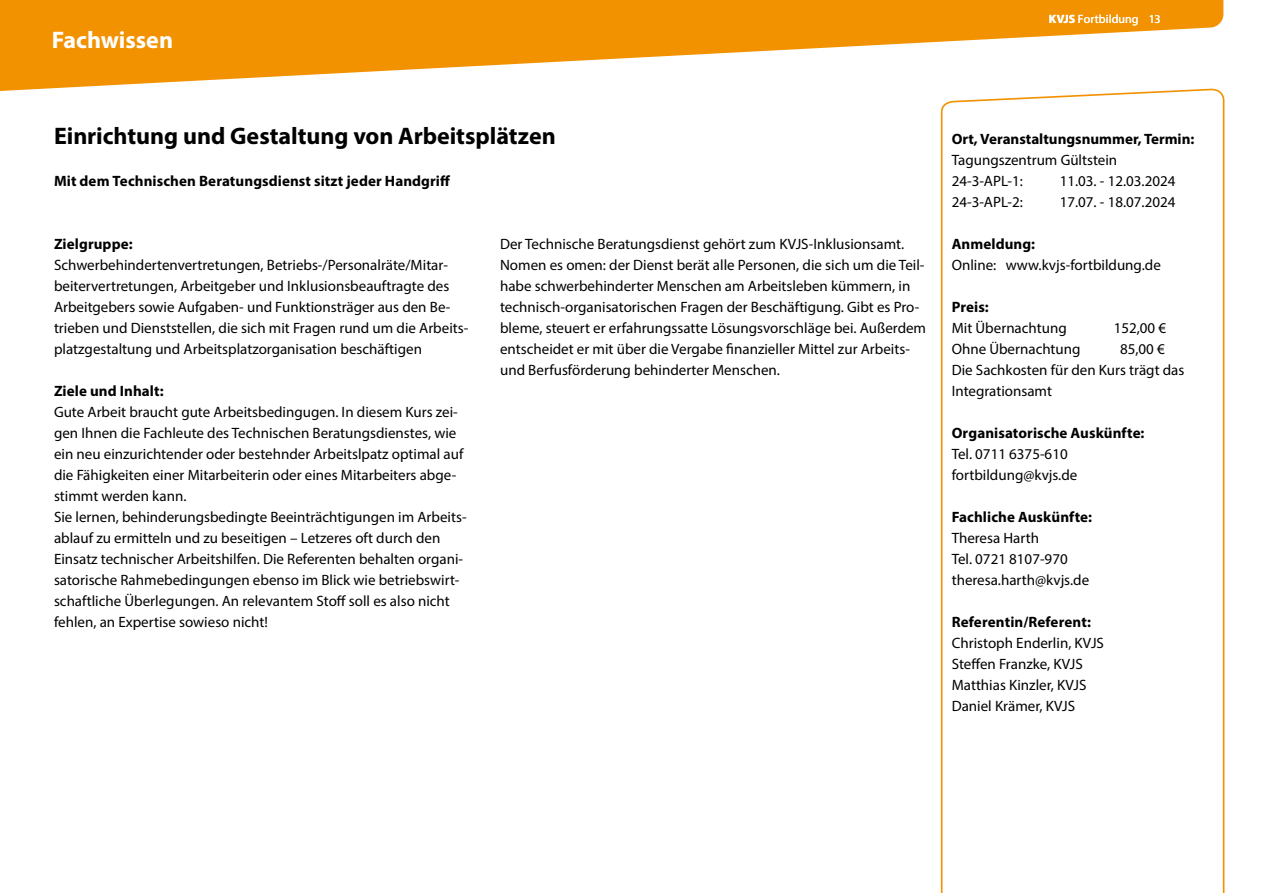
<style>
.page{position:relative;width:1263px;height:893px;background:#fff}
.page>*{position:absolute;margin:0;border:0;box-sizing:border-box;transform-origin:0 0}
.SemTitel{font:700 24px "Myriad Pro";color:#000}
.t1{font:700 24px "Myriad Pro";color:#fff}
.SemStandard{font:15px/21px "Myriad Pro";color:#000}
.SemÜberschrift{font:700 15px "Myriad Pro";letter-spacing:.005em;color:#000}
.SemUntertitel{font:700 15px "Myriad Pro";letter-spacing:.005em;color:#000}
.SemOrt{font:700 15px "Myriad Pro";color:#000}
.t2{font:12px "Myriad Pro";letter-spacing:.005em;color:#fff}
.s1{font-weight:700}
</style>
<div class="page">
<svg style="left:940px;top:92px;width:285px;height:801px"></svg>
<svg style="left:0;top:0;width:1223px;height:92px;fill:#f39200"></svg>
<h1 class="t1" style="left:52px;top:24px;width:123px">Fachwissen</h1>
<p class="t2" style="left:1049px;top:12px;width:113px"><span class="s1">KVJS</span> Fortbildung 13</p>
<h1 class="SemTitel" style="left:54px;top:121px;width:503px">Einrichtung und Gestaltung von Arbeitsplätzen</h1>
<p class="SemUntertitel" style="left:54px;top:171px;width:398px">Mit dem Technischen Beratungsdienst sitzt jeder Handgriff</p>
<h2 class="SemÜberschrift" style="left:54px;top:234px;width:80px">Zielgruppe:</h2>
<p class="SemStandard" style="left:54px;top:255px;width:416px">Schwerbehindertenvertretungen, Betriebs-/Personalräte/Mitar&shy;beitervertretungen, Arbeitgeber und Inklusionsbeauftragte des Arbeitgebers sowie Aufgaben- und Funktionsträger aus den Be&shy;trieben und Dienststellen, die sich mit Fragen rund um die Arbeits&shy;platzgestaltung und Arbeitsplatzorganisation beschäftigen</p>
<h2 class="SemÜberschrift" style="left:54px;top:381px;width:111px">Ziele und Inhalt:</h2>
<p class="SemStandard" style="left:54px;top:402px;width:411px">Gute Arbeit braucht gute Arbeitsbedingugen. In diesem Kurs zei&shy;gen Ihnen die Fachleute des Technischen Beratungsdienstes, wie ein neu einzurichtender oder bestehnder Arbeitslpatz optimal auf die Fähigkeiten einer Mitarbeiterin oder eines Mitarbeiters abge&shy;stimmt werden kann.</p>
<p class="SemStandard" style="left:54px;top:507px;width:414px">Sie lernen, behinderungsbedingte Beeinträchtigungen im Arbeits&shy;ablauf zu ermitteln und zu beseitigen – Letzeres oft durch den Einsatz technischer Arbeitshilfen. Die Referenten behalten organi&shy;satorische Rahmebedingungen ebenso im Blick wie betriebswirt&shy;schaftliche Überlegungen. An relevantem Stoff soll es also nicht fehlen, an Expertise sowieso nicht!</p>
<p class="SemStandard" style="left:500px;top:234px;width:428px">Der Technische Beratungsdienst gehört zum KVJS-Inklusionsamt.<br>Nomen es omen: der Dienst berät alle Personen, die sich um die Teil&shy;habe schwerbehinderter Menschen am Arbeitsleben kümmern, in technisch-organisatorischen Fragen der Beschäftigung. Gibt es Pro&shy;bleme, steuert er erfahrungssatte Lösungsvorschläge bei. Außerdem entscheidet er mit über die Vergabe finanzieller Mittel zur Arbeits&shy;und Berfusförderung behinderter Menschen.</p>
<h2 class="SemOrt" style="left:952px;top:129px;width:244px">Ort, Veranstaltungsnummer, Termin:</h2>
<p class="SemStandard" style="left:952px;top:150px;width:167px">Tagungszentrum Gültstein</p>
<p class="SemStandard" style="left:952px;top:171px;width:73px">24-3-APL-1:</p>
<p class="SemStandard" style="left:1060px;top:171px;width:117px">11.03. - 12.03.2024</p>
<p class="SemStandard" style="left:952px;top:192px;width:73px">24-3-APL-2:</p>
<p class="SemStandard" style="left:1060px;top:192px;width:117px">17.07. - 18.07.2024</p>
<h2 class="SemÜberschrift" style="left:952px;top:234px;width:85px">Anmeldung:</h2>
<p class="SemStandard" style="left:952px;top:255px;width:211px">Online: www.kvjs-fortbildung.de</p>
<h2 class="SemÜberschrift" style="left:952px;top:297px;width:39px">Preis:</h2>
<p class="SemStandard" style="left:952px;top:318px;width:117px">Mit Übernachtung</p>
<p class="SemStandard" style="left:1114px;top:318px;width:54px">152,00 €</p>
<p class="SemStandard" style="left:952px;top:339px;width:130px">Ohne Übernachtung</p>
<p class="SemStandard" style="left:1120px;top:339px;width:46px">85,00 €</p>
<p class="SemStandard" style="left:952px;top:360px;width:234px">Die Sachkosten für den Kurs trägt das<br>Integrationsamt</p>
<h2 class="SemÜberschrift" style="left:952px;top:423px;width:194px">Organisatorische Auskünfte:</h2>
<p class="SemStandard" style="left:952px;top:444px;width:118px">Tel. 0711 6375-610</p>
<p class="SemStandard" style="left:952px;top:465px;width:127px">fortbildung@kvjs.de</p>
<h2 class="SemÜberschrift" style="left:952px;top:507px;width:142px">Fachliche Auskünfte:</h2>
<p class="SemStandard" style="left:952px;top:528px;width:89px">Theresa Harth</p>
<p class="SemStandard" style="left:952px;top:549px;width:118px">Tel. 0721 8107-970</p>
<p class="SemStandard" style="left:952px;top:570px;width:139px">theresa.harth@kvjs.de</p>
<h2 class="SemÜberschrift" style="left:952px;top:612px;width:141px">Referentin/Referent:</h2>
<p class="SemStandard" style="left:952px;top:633px;width:154px">Christoph Enderlin, KVJS</p>
<p class="SemStandard" style="left:952px;top:654px;width:133px">Steffen Franzke, KVJS</p>
<p class="SemStandard" style="left:952px;top:675px;width:136px">Matthias Kinzler, KVJS</p>
<p class="SemStandard" style="left:952px;top:696px;width:125px">Daniel Krämer, KVJS</p>
</div>
